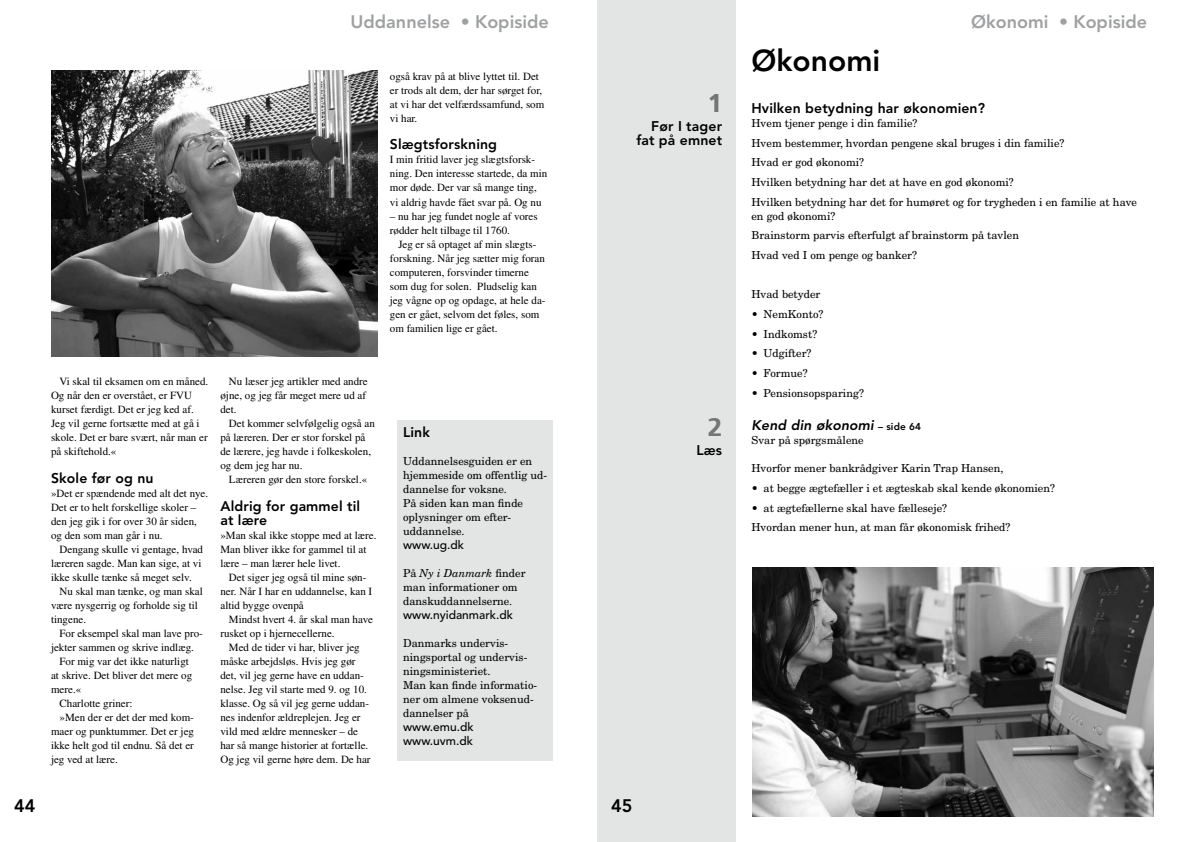
<style>
.page{position:relative;width:1191px;height:842px;background:#fff}
.page>*{position:absolute;margin:0;border:0;box-sizing:border-box;transform-origin:0 0}
.t1{font:800 30px "Avenir";color:#000}
.t2{font:24px "Charcoal CY";color:#757577}
.t3{font:800 18px "Avenir";color:#9ea0a2}
.t4{font:800 18px "Avenir";color:#000}
.t5{font:800 14px/14px "Avenir";letter-spacing:.01em;color:#000}
.t6{font:italic 800 14px "Avenir";letter-spacing:.01em;color:#000}
.t7{font:500 12px/14px "Avenir";color:#000}
.t8{font:11px/14px "Times";color:#000}
.t9{font:11px/14px "New Century Schlbk";color:#000}
.s1{font-style:italic}
.s2{font-style:normal;font-size:10px}
</style>
<div class="page">
<div style="left:597px;top:0;width:139px;height:842px;background:#e3e4e4"></div>
<img style="left:752px;top:567px;width:401px;height:250px">
<img style="left:51px;top:71px;width:327px;height:286px">
<div style="left:397px;top:420px;width:156px;height:340px;background:#e3e4e4"></div>
<p class="t8" style="left:51px;top:374px;width:159px;text-indent:9px">Vi skal til eksamen om en måned.<br>Og når den er overstået, er FVU kurset færdigt. Det er jeg ked af.<br>Jeg vil gerne fortsætte med at gå i skole. Det er bare svært, når man er på skiftehold.«</p>
<p class="t5" style="left:51px;top:471px;width:104px">Skole før og nu</p>
<p class="t8" style="left:51px;top:486px;width:159px">»Det er spændende med alt det nye.<br>Det er to helt forskellige skoler – den jeg gik i for over 30 år siden, og den som man går i nu.</p>
<p class="t8" style="left:51px;top:542px;width:154px;text-indent:9px">Dengang skulle vi gentage, hvad læreren sagde. Man kan sige, at vi ikke skulle tænke så meget selv.</p>
<p class="t8" style="left:51px;top:584px;width:153px;text-indent:9px">Nu skal man tænke, og man skal være nysgerrig og forholde sig til tingene.</p>
<p class="t8" style="left:60px;top:626px;width:145px">For eksempel skal man lave pro-</p>
<p class="t8" style="left:51px;top:640px;width:144px">jekter sammen og skrive indlæg.</p>
<p class="t8" style="left:60px;top:654px;width:131px">For mig var det ikke naturligt</p>
<p class="t8" style="left:51px;top:668px;width:143px">at skrive. Det bliver det mere og</p>
<p class="t8" style="left:51px;top:682px;width:32px">mere.«</p>
<p class="t8" style="left:60px;top:696px;width:75px">Charlotte griner:</p>
<p class="t8" style="left:60px;top:710px;width:136px">»Men der er det der med kom-</p>
<p class="t8" style="left:51px;top:724px;width:144px">maer og punktummer. Det er jeg</p>
<p class="t8" style="left:51px;top:738px;width:144px">ikke helt god til endnu. Så det er</p>
<p class="t8" style="left:51px;top:752px;width:68px">jeg ved at lære.</p>
<h3 class="t3" style="left:351px;top:11px;width:200px">Uddannelse • Kopiside</h3>
<h3 class="t3" style="left:971px;top:11px;width:177px">Økonomi • Kopiside</h3>
<p class="t8" style="left:390px;top:69px;width:156px">også krav på at blive lyttet til. Det er trods alt dem, der har sørget for, at vi har det velfærdssamfund, som vi har.</p>
<p class="t5" style="left:390px;top:138px;width:109px">Slægtsforskning</p>
<p class="t8" style="left:390px;top:153px;width:159px">I min fritid laver jeg slægtsforsk&shy;ning. Den interesse startede, da min mor døde. Der var så mange ting, vi aldrig havde fået svar på. Og nu</p>
<p class="t8" style="left:390px;top:209px;width:149px">– nu har jeg fundet nogle af vores rødder helt tilbage til 1760.</p>
<p class="t8" style="left:390px;top:237px;width:157px;text-indent:9px">Jeg er så optaget af min slægts&shy;forskning. Når jeg sætter mig foran computeren, forsvinder timerne som dug for solen. Pludselig kan jeg vågne op og opdage, at hele da&shy;gen er gået, selvom det føles, som om familien lige er gået.</p>
<p class="t8" style="left:220px;top:374px;width:149px;text-indent:9px">Nu læser jeg artikler med andre øjne, og jeg får meget mere ud af det.</p>
<p class="t8" style="left:220px;top:416px;width:156px;text-indent:9px">Det kommer selvfølgelig også an på læreren. Der er stor forskel på de lærere, jeg havde i folkeskolen, og dem jeg har nu.</p>
<p class="t8" style="left:229px;top:472px;width:140px">Læreren gør den store forskel.«</p>
<p class="t5" style="left:220px;top:499px;width:141px">Aldrig for gammel til at lære</p>
<p class="t8" style="left:220px;top:528px;width:158px">»Man skal ikke stoppe med at lære.<br>Man bliver ikke for gammel til at lære – man lærer hele livet.</p>
<p class="t8" style="left:220px;top:570px;width:153px;text-indent:9px">Det siger jeg også til mine søn&shy;ner. Når I har en uddannelse, kan I altid bygge ovenpå</p>
<p class="t8" style="left:220px;top:612px;width:154px;text-indent:9px">Mindst hvert 4. år skal man have rusket op i hjernecellerne.</p>
<p class="t8" style="left:220px;top:640px;width:152px;text-indent:9px">Med de tider vi har, bliver jeg måske arbejdsløs. Hvis jeg gør det, vil jeg gerne have en uddan&shy;nelse. Jeg vil starte med 9. og 10. klasse. Og så vil jeg gerne uddan&shy;nes indenfor ældreplejen. Jeg er vild med ældre mennesker – de har så mange historier at fortælle.<br>Og jeg vil gerne høre dem. De har</p>
<p class="t5" style="left:403px;top:425px;width:28px">Link</p>
<p class="t9" style="left:403px;top:454px;width:146px">Uddannelsesguiden er en hjemmeside om offentlig ud&shy;dannelse for voksne.<br>På siden kan man finde oplysninger om efter&shy;uddannelse.</p>
<p class="t7" style="left:403px;top:538px;width:62px">www.ug.dk</p>
<p class="t9" style="left:403px;top:566px;width:124px">På <span class="s1">Ny i Danmark</span> finder man informationer om danskuddannelserne.</p>
<p class="t7" style="left:403px;top:608px;width:111px">www.nyidanmark.dk</p>
<p class="t9" style="left:403px;top:636px;width:136px">Danmarks undervis&shy;ningsportal og undervis&shy;ningsministeriet.<br>Man kan finde informatio&shy;ner om almene voksenud&shy;dannelser på</p>
<p class="t7" style="left:403px;top:720px;width:72px">www.emu.dk www.uvm.dk</p>
<h2 class="t2" style="left:707px;top:88px;width:16px">1</h2>
<p class="t5" style="left:636px;top:119px;width:87px;text-align:right">Før I tager fat på emnet</p>
<h2 class="t2" style="left:707px;top:412px;width:16px">2</h2>
<p class="t5" style="left:696px;top:443px;width:27px">Læs</p>
<h1 class="t1" style="left:751px;top:43px;width:130px">Økonomi</h1>
<p class="t5" style="left:751px;top:101px;width:235px">Hvilken betydning har økonomien?</p>
<p class="t9" style="left:751px;top:113px;width:387px;line-height:19.7px">Hvem tjener penge i din familie?<br>Hvem bestemmer, hvordan pengene skal bruges i din familie?<br>Hvad er god økonomi?<br>Hvilken betydning har det at have en god økonomi?<br>Hvilken betydning har det for humøret og for trygheden i en familie at have</p>
<p class="t9" style="left:751px;top:206px;width:269px;line-height:19.7px">en god økonomi?<br>Brainstorm parvis efterfulgt af brainstorm på tavlen<br>Hvad ved I om penge og banker?</p>
<p class="t9" style="left:751px;top:287px;width:71px">Hvad betyder</p>
<p class="t9" style="left:751px;top:307px;width:73px">• NemKonto?</p>
<p class="t9" style="left:751px;top:327px;width:67px">• Indkomst?</p>
<p class="t9" style="left:751px;top:346px;width:62px">• Udgifter?</p>
<p class="t9" style="left:751px;top:366px;width:58px">• Formue?</p>
<p class="t9" style="left:751px;top:386px;width:114px">• Pensionsopsparing?</p>
<p class="t6" style="left:751px;top:417px;width:171px">Kend din økonomi <span class="s2">– side 64</span></p>
<p class="t9" style="left:751px;top:433px;width:114px">Svar på spørgsmålene</p>
<p class="t9" style="left:751px;top:461px;width:253px">Hvorfor mener bankrådgiver Karin Trap Hansen,</p>
<p class="t9" style="left:751px;top:481px;width:305px">• at begge ægtefæller i et ægteskab skal kende økonomien?</p>
<p class="t9" style="left:751px;top:498px;width:260px;line-height:19.7px">• at ægtefællerne skal have fælleseje?<br>Hvordan mener hun, at man får økonomisk frihed?</p>
<h3 class="t4" style="left:14px;top:795px;width:23px">44</h3>
<h3 class="t4" style="left:611px;top:795px;width:23px">45</h3>
</div>
